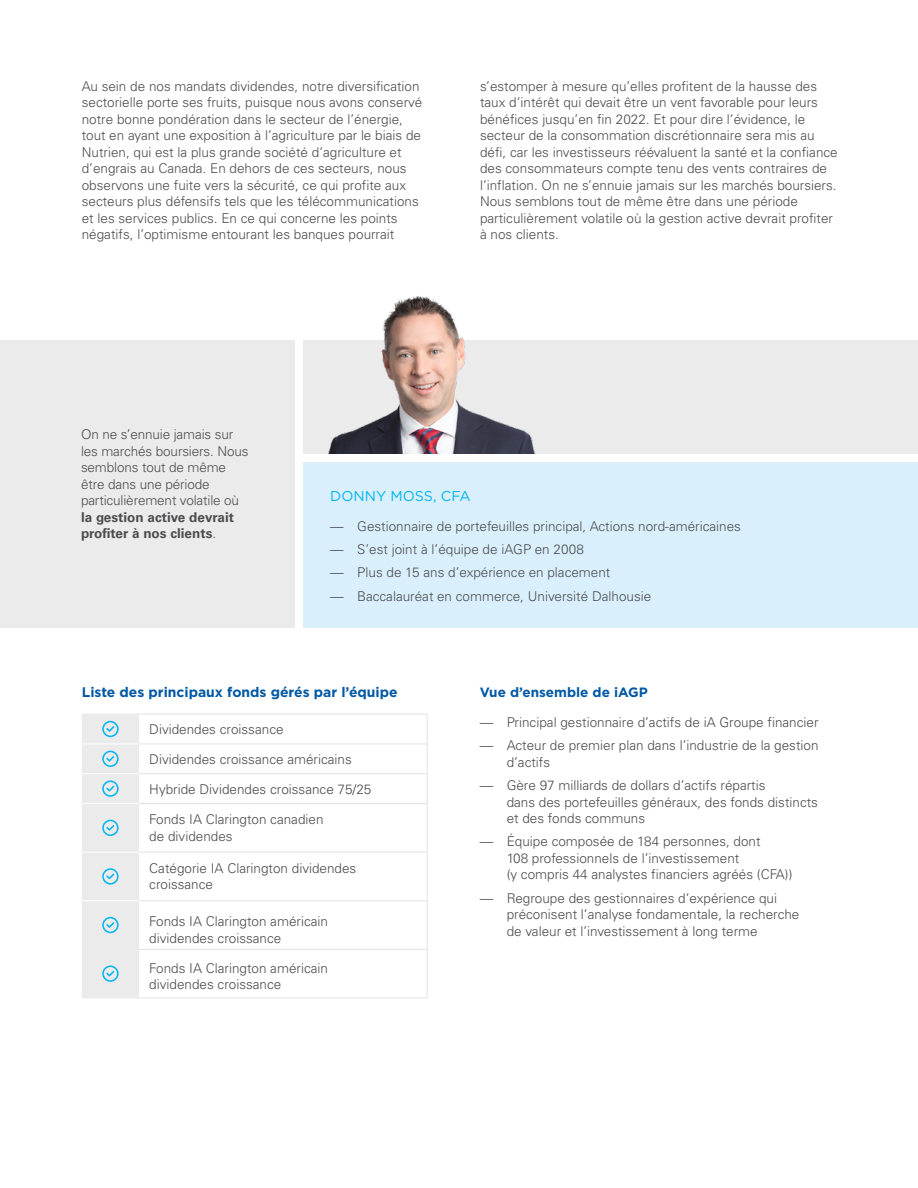
<style>
.page{position:relative;width:918px;height:1188px;background:#fff}
.page>*{position:absolute;margin:0;border:0;box-sizing:border-box;transform-origin:0 0}
.t1{font:14.25px "Gotham";color:#00b5ef}
.t2{font:700 13.8px "Gotham";color:#0058a4}
.L{font:300 13.5px/16.5px "Univers LT Pro 45";color:#4d4d4f}
.t3{font:700 13.5px "Gotham";color:#0058a4}
.s1{font-family:"Univers LT Pro 65";font-weight:700}
</style>
<div class="page">
<svg style="left:139px;top:715px;width:288px;height:283px"></svg>
<hr style="left:139px;top:744px;width:288px;height:1px;background:#e2e3e4">
<hr style="left:139px;top:773px;width:288px;height:1px;background:#e2e3e4">
<hr style="left:139px;top:803px;width:288px;height:1px;background:#e2e3e4">
<hr style="left:139px;top:852px;width:288px;height:1px;background:#e2e3e4">
<hr style="left:139px;top:900px;width:288px;height:1px;background:#e2e3e4">
<hr style="left:139px;top:949px;width:288px;height:1px;background:#e2e3e4">
<hr style="left:139px;top:998px;width:288px;height:1px;background:#e2e3e4">
<hr style="left:139px;top:714px;width:288px;height:1px;background:#e2e3e4">
<hr style="left:427px;top:714px;width:1px;height:30px;background:#e2e3e4">
<svg style="left:427px;top:744px;width:1px;height:59px"></svg>
<hr style="left:427px;top:804px;width:1px;height:48px;background:#e2e3e4">
<hr style="left:427px;top:852px;width:1px;height:48px;background:#e2e3e4">
<hr style="left:427px;top:901px;width:1px;height:48px;background:#e2e3e4">
<hr style="left:427px;top:950px;width:1px;height:48px;background:#e2e3e4">
<hr style="left:82px;top:998px;width:57px;height:1px;background:#ebebec">
<svg style="left:82px;top:714px;width:57px;height:284px"></svg>
<div style="left:303px;top:463px;width:615px;height:165px;background:#d9f0fc"></div>
<div style="left:303px;top:340px;width:615px;height:114px;background:#ebebec"></div>
<div style="left:0;top:340px;width:295px;height:288px;background:#ebebec"></div>
<img style="left:328px;top:296px;width:208px;height:158px">
<p class="L" style="left:82px;top:77px;width:342px">Au sein de nos mandats dividendes, notre diversification sectorielle porte ses fruits, puisque nous avons conservé notre bonne pondération dans le secteur de l’énergie, tout en ayant une exposition à l’agriculture par le biais de Nutrien, qui est la plus grande société d’agriculture et d’engrais au Canada. En dehors de ces secteurs, nous observons une fuite vers la sécurité, ce qui profite aux secteurs plus défensifs tels que les télécommunications et les services publics. En ce qui concerne les points négatifs, l’optimisme entourant les banques pourrait</p>
<p class="L" style="left:480px;top:77px;width:359px">s’estomper à mesure qu’elles profitent de la hausse des taux d’intérêt qui devait être un vent favorable pour leurs bénéfices jusqu’en fin 2022. Et pour dire l’évidence, le secteur de la consommation discrétionnaire sera mis au défi, car les investisseurs réévaluent la santé et la confiance des consommateurs compte tenu des vents contraires de l’inflation. On ne s’ennuie jamais sur les marchés boursiers.<br>Nous semblons tout de même être dans une période particulièrement volatile où la gestion active devrait profiter à nos clients.</p>
<p class="L" style="left:81px;top:426px;width:169px">On ne s’ennuie jamais sur les marchés boursiers. Nous semblons tout de même être dans une période particulièrement volatile où <span class="s1">la gestion active devrait profiter à nos clients</span>.</p>
<h3 class="t1" style="left:330px;top:487px;width:142px">DONNY MOSS, CFA</h3>
<p class="L" style="left:330px;top:518px;width:412px">— Gestionnaire de portefeuilles principal, Actions nord-américaines</p>
<p class="L" style="left:330px;top:541px;width:255px">— S’est joint à l’équipe de iAGP en 2008</p>
<p class="L" style="left:330px;top:564px;width:282px">— Plus de 15 ans d’expérience en placement</p>
<p class="L" style="left:330px;top:587px;width:323px">— Baccalauréat en commerce, Université Dalhousie</p>
<h4 class="t2" style="left:82px;top:683px;width:317px">Liste des principaux fonds gérés par l’équipe</h4>
<p class="L" style="left:149px;top:721px;width:136px">Dividendes croissance</p>
<p class="L" style="left:149px;top:751px;width:204px">Dividendes croissance américains</p>
<p class="L" style="left:149px;top:781px;width:224px">Hybride Dividendes croissance 75/25</p>
<p class="L" style="left:149px;top:811px;width:176px">Fonds IA Clarington canadien de dividendes</p>
<p class="L" style="left:149px;top:859px;width:209px">Catégorie IA Clarington dividendes croissance</p>
<p class="L" style="left:149px;top:913px;width:180px">Fonds IA Clarington américain dividendes croissance</p>
<p class="L" style="left:149px;top:959px;width:180px">Fonds IA Clarington américain dividendes croissance</p>
<h4 class="t3" style="left:480px;top:683px;width:170px">Vue d’ensemble de iAGP</h4>
<p class="L" style="left:480px;top:714px;width:340px">— Principal gestionnaire d’actifs de iA Groupe financier</p>
<p class="L" style="left:507px;top:737px;width:313px;text-indent:-27px">— Acteur de premier plan dans l’industrie de la gestion d’actifs</p>
<p class="L" style="left:507px;top:777px;width:313px;text-indent:-27px">— Gère 97 milliards de dollars d’actifs répartis<br>dans des portefeuilles généraux, des fonds distincts et des fonds communs</p>
<p class="L" style="left:507px;top:833px;width:287px;text-indent:-27px">— Équipe composée de 184 personnes, dont<br>108 professionnels de l’investissement<br>(y compris 44 analystes financiers agréés (CFA))</p>
<p class="L" style="left:507px;top:889px;width:294px;text-indent:-27px">— Regroupe des gestionnaires d’expérience qui préconisent l’analyse fondamentale, la recherche de valeur et l’investissement à long terme</p>
</div>
